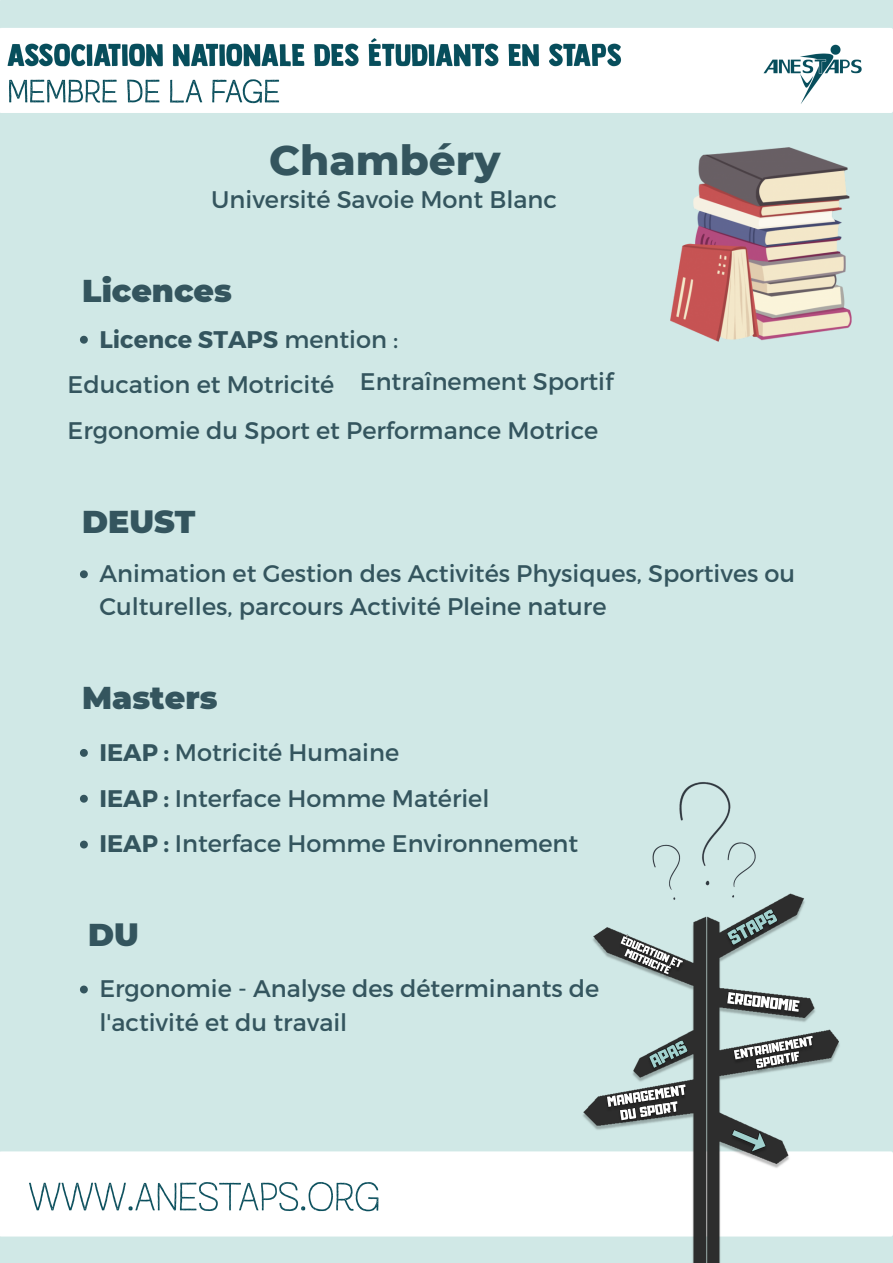
<style>
.page{position:relative;width:893px;height:1263px;background:#fff}
.page>*{position:absolute;margin:0;border:0;box-sizing:border-box;transform-origin:0 0}
.t1{font:800 42px "Montserrat";color:#34555e}
.t2{font:900 31.5px "Montserrat";color:#34555e}
.t3{font:24px/33.2px "Montserrat";color:#34555e}
.t4{font:700 24px "Montserrat";color:#34555e}
.s1{font-weight:400}
.s2{font-weight:700}
</style>
<div class="page">
<img style="left:0;top:0;width:893px;height:1263px">
<img style="left:670px;top:147px;width:181px;height:194px">
<svg style="left:80px;top:336px;width:8px;height:8px"></svg>
<svg style="left:80px;top:749px;width:8px;height:8px"></svg>
<svg style="left:80px;top:570px;width:8px;height:8px"></svg>
<svg style="left:80px;top:795px;width:8px;height:8px"></svg>
<svg style="left:80px;top:840px;width:8px;height:8px"></svg>
<svg style="left:80px;top:985px;width:8px;height:8px"></svg>
<h1 class="t1" style="left:269px;top:134px;width:233px">Chambéry</h1>
<p class="t3" style="left:211px;top:182px;width:347px">Université Savoie Mont Blanc</p>
<h2 class="t2" style="left:82px;top:272px;width:151px">Licences</h2>
<p class="t4" style="left:99px;top:323px;width:300px">Licence STAPS <span class="s1">mention :</span></p>
<p class="t3" style="left:68px;top:367px;width:268px">Education et Motricité</p>
<p class="t3" style="left:360px;top:363px;width:255px">Entraînement Sportif</p>
<p class="t3" style="left:68px;top:413px;width:532px">Ergonomie du Sport et Performance Motrice</p>
<h2 class="t2" style="left:82px;top:502px;width:115px">DEUST</h2>
<p class="t3" style="left:99px;top:556px;width:697px">Animation et Gestion des Activités Physiques, Sportives ou<br>Culturelles, parcours Activité Pleine nature</p>
<h2 class="t2" style="left:82px;top:679px;width:137px">Masters</h2>
<p class="t3" style="left:99px;top:734px;width:301px"><span class="s2">IEAP :</span> Motricité Humaine</p>
<p class="t3" style="left:99px;top:774px;width:480px;line-height:45.8px"><span class="s2">IEAP :</span> Interface Homme Matériel<br><span class="s2">IEAP :</span> Interface Homme Environnement</p>
<h2 class="t2" style="left:88px;top:915px;width:52px">DU</h2>
<p class="t3" style="left:99px;top:971px;width:501px">Ergonomie - Analyse des déterminants de l'activité et du travail</p>
</div>
